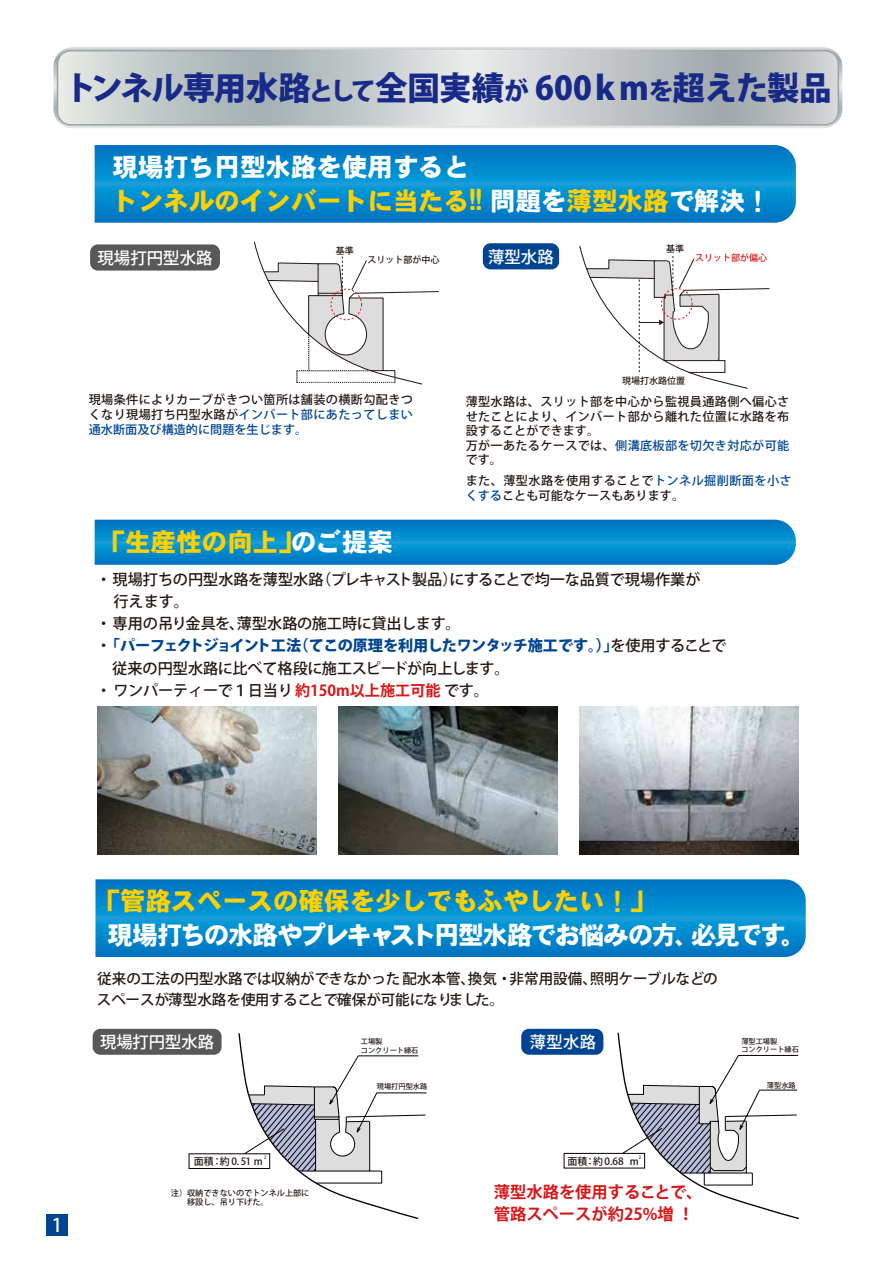
<style>
.page{position:relative;width:893px;height:1263px;background:#fff}
.page>*{position:absolute;margin:0;border:0;box-sizing:border-box;transform-origin:0 0}
.t1{font:800 32.4px "Koz Go Pr 6 N";letter-spacing:-.025em;color:#172a88}
.t2{font:25.5px/33.8px "DFHS Gothic W9 WINP RKSJ H";color:#fff}
.t3{font:25.5px "DFHS Gothic W9 WINP RKSJ H";color:#fdd000}
.t4{font:25.5px "DFHS Gothic W9 WINP RKSJ H";letter-spacing:-.065em;color:#fff}
.t5{font:500 18.75px "Koz Go Pr 6 N";color:#fff}
.t6{font:700 16.35px/21.8px "Koz Go Pr 6 N";color:#d71718}
.t7{font:500 16.35px "Koz Go Pr 6 N";color:#fff}
.t8{font:500 15.15px "Koz Go Pr 6 N";letter-spacing:-.01em;color:#221815}
.t9{font:800 15.15px "Koz Go Pr 6 N";letter-spacing:-.035em;color:#014492}
.t10{font:500 14.55px/21.1px "Koz Go Pr 6 N";color:#221815}
.t11{font:500 12.15px/14.5px "Koz Go Pr 6 N";letter-spacing:.025em;color:#221815}
.t12{font:500 10.05px "Koz Go Pr 6 N";color:#221815}
.t13{font:500 9px "Koz Go Pr 6 N";color:#221815}
.t14{font:500 9px "Koz Go Pr 6 N";color:#d71718}
.t15{font:500 8.1px/9.8px "Koz Go Pr 6 N";color:#221815}
.t16{font:500 7.2px/8.7px "Koz Go Pr 6 N";color:#221815}
.t17{font:500 4.5px "Koz Go Pr 6 N";color:#221815;scale:.9 1}
.s1{font-size:24.9px}
.s2{color:#fdd000}
.s3{color:#014492}
.s4{color:#fff}
.s5{font-weight:500;color:#221815}
.s6{font-weight:700;color:#d71718}
</style>
<div class="page">
<div style="left:46px;top:1215px;width:21px;height:21px;background:#014492"></div>
<img style="left:579px;top:706px;width:220px;height:148px">
<img style="left:338px;top:706px;width:220px;height:148px">
<img style="left:97px;top:707px;width:220px;height:147px">
<div style="left:483px;top:243px;width:76px;height:26px;background:#014492;border-radius:8px"></div>
<div style="left:90px;top:244px;width:130px;height:27px;background:#595757;border-radius:8px"></div>
<svg style="left:254px;top:241px;width:185px;height:144px"></svg>
<div style="left:331px;top:289px;width:31px;height:31px;border:1px dashed #d71718;border-radius:50%"></div>
<svg style="left:579px;top:245px;width:191px;height:144px"></svg>
<svg style="left:54px;top:47px;width:788px;height:81px;background:#d9dbdb"></svg>
<svg style="left:58px;top:51px;width:780px;height:74px;background:#c2c8c9"></svg>
<div style="left:57px;top:50px;width:782px;height:76px;border:2px solid #fff;border-radius:13px"></div>
<div style="left:521px;top:1029px;width:82px;height:26px;background:#014492;border-radius:8px"></div>
<div style="left:93px;top:1029px;width:129px;height:26px;background:#595757;border-radius:8px"></div>
<svg style="left:95px;top:145px;width:701px;height:78px;background:#0487cc"></svg>
<svg style="left:95px;top:879px;width:711px;height:78px;background:#0487cc"></svg>
<svg style="left:95px;top:520px;width:701px;height:45px;background:#0488cc"></svg>
<div style="left:189px;top:1153px;width:81px;height:16px;border:1px solid #040000"></div>
<svg style="left:238px;top:1033px;width:188px;height:187px"></svg>
<div style="left:564px;top:1153px;width:81px;height:15px;border:1px solid #040000"></div>
<svg style="left:617px;top:1032px;width:182px;height:188px"></svg>
<h1 class="t1" style="left:64px;top:70px;width:769px">トンネル専用水路<span class="s1">として</span>全国実績<span class="s1">が</span> 600ｋｍ<span class="s1">を</span>超えた製品</h1>
<h2 class="t2" style="left:113px;top:150px;width:660px">現場打ち円型水路を使用すると<br><span class="s2">トンネルのインバートに当たる!!</span> 問題を<span class="s2">薄型水路</span>で解決！</h2>
<p class="t13" style="left:336px;top:246px;width:19px">基準</p>
<h3 class="t7" style="left:98px;top:248px;width:116px">現場打円型水路</h3>
<p class="t13" style="left:368px;top:254px;width:73px">スリット部が中心</p>
<h3 class="t7" style="left:488px;top:247px;width:67px">薄型水路</h3>
<p class="t13" style="left:666px;top:244px;width:19px">基準</p>
<p class="t14" style="left:695px;top:253px;width:73px">スリット部が偏心</p>
<p class="t13" style="left:622px;top:376px;width:64px">現場打水路位置</p>
<p class="t11" style="left:89px;top:393px;width:326px;text-align:justify">現場条件によりカーブがきつい箇所は舗装の横断勾配きつくなり現場打ち円型水路が<span class="s3">インバート部にあたってしまい通水断面及び構造的に問題を生じます。</span></p>
<p class="t11" style="left:466px;top:394px;width:325px">薄型水路は、スリット部を中心から監視員通路側へ偏心させたことにより、インバート部から離れた位置に水路を布設することができます。<br>万が一あたるケースでは、<span class="s3">側溝底板部を切欠き対応が可能</span>です。</p>
<p class="t11" style="left:466px;top:474px;width:328px">また、薄型水路を使用することで<span class="s3">トンネル掘削断面を小さくする</span>ことも可能なケースもあります。</p>
<h2 class="t3" style="left:100px;top:529px;width:295px">「生産性の向上」<span class="s4">のご提案</span></h2>
<p class="t8" style="left:96px;top:571px;width:606px">・現場打ちの円型水路を薄型水路（プレキャスト製品）にすることで均一な品質で現場作業が</p>
<p class="t8" style="left:113px;top:593px;width:77px">行えます。</p>
<p class="t8" style="left:96px;top:615px;width:366px">・専用の吊り金具を、薄型水路の施工時に貸出します。</p>
<p class="t9" style="left:96px;top:637px;width:632px"><span class="s5">・</span>「パーフェクトジョイント工法（てこの原理を利用したワンタッチ施工です。）」<span class="s5">を使用することで</span></p>
<p class="t8" style="left:112px;top:659px;width:399px">従来の円型水路に比べて格段に施工スピードが向上します。</p>
<p class="t8" style="left:96px;top:681px;width:394px">・ワンパーティーで１日当り<span class="s6">約150m以上施工可能</span>です。</p>
<h3 class="t5" style="left:52px;top:1215px;width:12px">1</h3>
<h2 class="t3" style="left:95px;top:888px;width:563px">「管路スペースの確保を少しでもふやしたい！」</h2>
<h2 class="t4" style="left:107px;top:922px;width:700px">現場打ちの水路やプレキャスト円型水路でお悩みの方、必見です。</h2>
<p class="t10" style="left:97px;top:968px;width:622px">従来の工法の円型水路では収納ができなかった配水本管、換気・非常用設備、照明ケーブルなどのスペースが薄型水路を使用することで確保が可能になりました。</p>
<h3 class="t7" style="left:100px;top:1033px;width:116px">現場打円型水路</h3>
<h3 class="t7" style="left:530px;top:1033px;width:68px">薄型水路</h3>
<p class="t16" style="left:361px;top:1037px;width:59px">工場製<br>コンクリート縁石</p>
<p class="t16" style="left:377px;top:1082px;width:52px">現場打円型水路</p>
<p class="t16" style="left:741px;top:1037px;width:59px">薄型工場製<br>コンクリート縁石</p>
<p class="t16" style="left:767px;top:1081px;width:30px">薄型水路</p>
<p class="t12" style="left:194px;top:1156px;width:71px">面積：約0. 51 m</p>
<p class="t17" style="left:264px;top:1155px;width:4px">2</p>
<p class="t15" style="left:171px;top:1188px;width:140px">注）収納できないのでトンネル上部に　　移設し、吊り下げた。</p>
<p class="t12" style="left:567px;top:1155px;width:73px">面積：約0.68 m</p>
<p class="t17" style="left:639px;top:1155px;width:4px">2</p>
<h3 class="t6" style="left:494px;top:1182px;width:210px">薄型水路を使用することで、管路スペースが約25%増！</h3>
</div>
